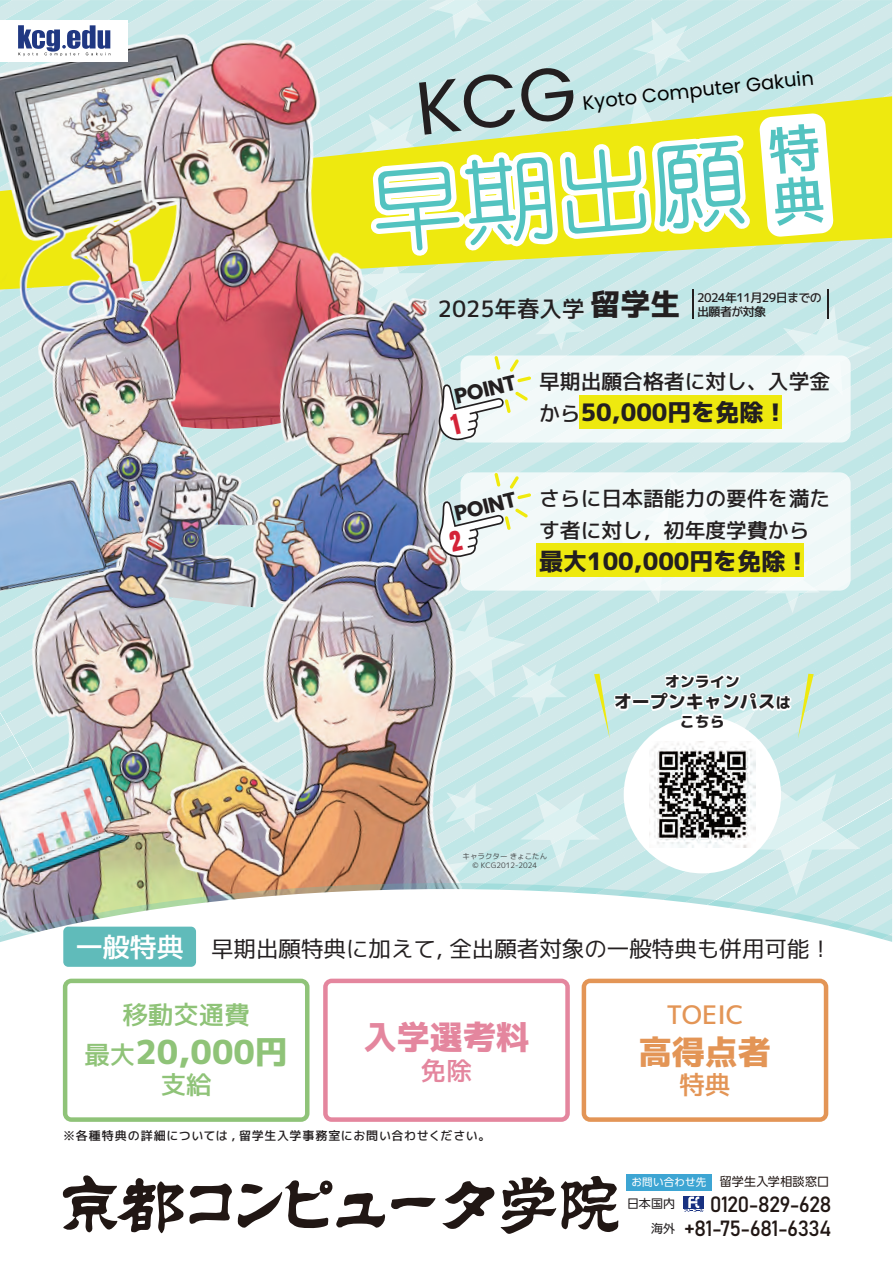
<style>
.page{position:relative;width:893px;height:1263px;background:#fff}
.page>*{position:absolute;margin:0;border:0;box-sizing:border-box;transform-origin:0 0}
.t1{font:94.5px "Yenti EG4 Medium SJIS";color:#53c3c0}
.t2{font:800 33px "Mplus 1 p";color:#8fc378}
.t3{font:800 33px "Mplus 1 p";color:#e4869e}
.t4{font:800 33px "Mplus 1 p";color:#e39556}
.t5{font:500 27px "Mplus 1 p";color:#fff}
.t6{font:500 25.5px "Mplus 1 p";color:#8fc378}
.t7{font:500 25.5px "Mplus 1 p";color:#e39556}
.t8{font:500 25.5px "Mplus 1 p";color:#e4869e}
.t9{font:800 24px "Mplus 1 p";color:#231f20}
.t10{font:22.5px "Mplus 1 p";color:#231f20}
.t11{font:500 22.5px "Mplus 1 p";color:#231f20}
.t12{font:21.75px "Bahnschrift";letter-spacing:-.04em;color:#211714}
.t13{font:700 21.45px "Poppins";color:#231f20}
.t14{font:500 20.85px/32px "Mplus 1 p";color:#231f20}
.t15{font:19.5px "Poppins";color:#030303}
.t16{font:800 18px "Mplus 1 p";color:#231f20}
.t17{font:800 15px "Mplus 1 p";color:#231f20}
.t18{font:500 12px "Mplus 1 p";letter-spacing:.06em;color:#231f20}
.t19{font:500 12px/14.4px "Mplus 1 p";letter-spacing:-.05em;color:#231f20}
.t20{font:12px "UD Shin Go Pro";letter-spacing:.02em;color:#211714}
.t21{font:12px "UD Shin Go Pro";color:#231f20}
.t22{font:10.5px "UD Shin Go Pro";letter-spacing:.03em;color:#fff}
.t23{font:7.5px/9px "Mplus 1 p";color:#454647;text-align:center}
.s1{font-weight:800;font-size:30px}
.s2{font-weight:500;font-size:20.85px}
.s3{font-size:15px}
.s4{font-weight:500;font-size:25.5px}
.s5{font-family:"UD Shin Go Pro";font-size:12px;color:#231f20}
</style>
<div class="page">
<img style="left:0;top:0;width:893px;height:1234px">
<svg style="left:355px;top:0;width:516px;height:924px"></svg>
<p class="t15" style="left:582px;top:91px;width:234px;rotate:-6deg">Kyoto Computer Gakuin</p>
<h1 class="t1" style="left:365px;top:165px;width:380px;rotate:-5deg">早期出願</h1>
<p class="t11" style="left:438px;top:293px;width:244px">2025年春入学<span class="s1">留学生</span></p>
<p class="t19" style="left:697px;top:290px;width:126px">2024年11月29日までの出願者が対象</p>
<p class="t13" style="left:452px;top:384px;width:65px;rotate:-13deg">POINT</p>
<p class="t14" style="left:539px;top:365px;width:293px">早期出願合格者に対し、入学金</p>
<p class="t9" style="left:539px;top:395px;width:250px"><span class="s2">から</span>50,000円を免除！</p>
<p class="t13" style="left:452px;top:501px;width:65px;rotate:-13deg">POINT</p>
<p class="t14" style="left:539px;top:482px;width:293px">さらに日本語能力の要件を満たす者に対し，初年度学費から</p>
<p class="t9" style="left:539px;top:544px;width:272px">最大100,000円を免除！</p>
<p class="t17" style="left:665px;top:671px;width:77px">オンライン</p>
<p class="t16" style="left:614px;top:689px;width:178px">オープンキャンパス<span class="s3">は</span></p>
<p class="t17" style="left:680px;top:710px;width:46px">こちら</p>
<p class="t5" style="left:76px;top:928px;width:110px">一般特典</p>
<p class="t23" style="left:462px;top:852px;width:86px">キャラクター きょこたん© KCG2012-2024</p>
<p class="t10" style="left:211px;top:932px;width:622px">早期出願特典に加えて, 全出願者対象の一般特典も併用可能！</p>
<p class="t6" style="left:122px;top:996px;width:129px">移動交通費</p>
<h2 class="t2" style="left:84px;top:1028px;width:205px"><span class="s4">最大</span>20,000円</h2>
<p class="t6" style="left:161px;top:1067px;width:52px">支給</p>
<h2 class="t3" style="left:364px;top:1013px;width:166px">入学選考料</h2>
<p class="t8" style="left:421px;top:1052px;width:52px">免除</p>
<p class="t18" style="left:63px;top:1127px;width:429px">※各種特典の詳細については , 留学生入学事務室にお問い合わせください。</p>
<p class="t7" style="left:666px;top:996px;width:79px">TOEIC</p>
<h2 class="t4" style="left:639px;top:1028px;width:133px">高得点者</h2>
<p class="t7" style="left:679px;top:1067px;width:52px">特典</p>
<p class="t22" style="left:631px;top:1173px;width:76px">お問い合わせ先</p>
<p class="t20" style="left:720px;top:1171px;width:111px">留学生入学相談窓口</p>
<p class="t12" style="left:710px;top:1188px;width:123px">0120-829-628</p>
<p class="t21" style="left:627px;top:1194px;width:50px">日本国内</p>
<p class="t12" style="left:651px;top:1211px;width:182px"><span class="s5">海外</span> +81-75-681-6334</p>
</div>
